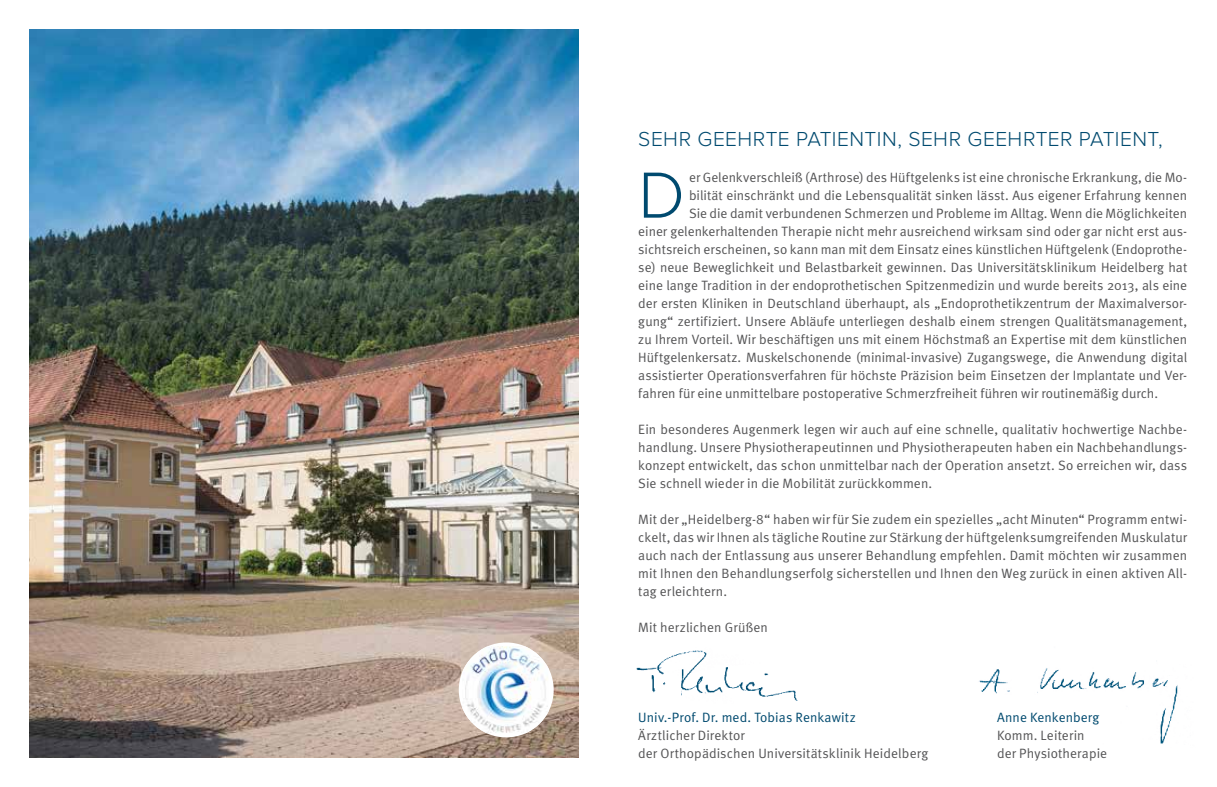
<style>
.page{position:relative;width:1217px;height:787px;background:#fff}
.page>*{position:absolute;margin:0;border:0;box-sizing:border-box;transform-origin:0 0}
.t1{font:300 67.5px "Proxima Nova";color:#004a6f}
.t2{font:300 21px "Proxima Nova";letter-spacing:.02em;color:#004a6f}
.t3{font:13.5px/18px "Meta Normal";letter-spacing:.005em;color:#545455;text-align:justify}
.t4{font:13.5px "Meta Normal";letter-spacing:.01em;color:#004a6f}
</style>
<div class="page">
<img style="left:979px;top:668px;width:199px;height:76px">
<img style="left:30px;top:30px;width:548px;height:728px">
<div style="left:458px;top:642px;width:95px;height:95px;background:#fff;border-radius:50%"></div>
<img style="left:462px;top:646px;width:86px;height:87px">
<img style="left:636px;top:650px;width:162px;height:51px">
<h2 class="t2" style="left:638px;top:129px;width:526px">SEHR GEEHRTE PATIENTIN, SEHR GEEHRTER PATIENT,</h2>
<h1 class="t1" style="left:638px;top:164px;width:48px">D</h1>
<p class="t3" style="left:689px;top:168px;width:499px">er Gelenkverschleiß (Arthrose) des Hüftgelenks ist eine chronische Erkrankung, die Mo-</p>
<p class="t3" style="left:689px;top:186px;width:499px">bilität einschränkt und die Lebensqualität sinken lässt. Aus eigener Erfahrung kennen</p>
<p class="t3" style="left:689px;top:204px;width:499px">Sie die damit verbundenen Schmerzen und Probleme im Alltag. Wenn die Möglichkeiten</p>
<p class="t3" style="left:638px;top:222px;width:550px">einer gelenkerhaltenden Therapie nicht mehr ausreichend wirksam sind oder gar nicht erst aus-</p>
<p class="t3" style="left:638px;top:240px;width:550px">sichtsreich erscheinen, so kann man mit dem Einsatz eines künstlichen Hüftgelenk (Endoprothe-</p>
<p class="t3" style="left:638px;top:258px;width:550px">se) neue Beweglichkeit und Belastbarkeit gewinnen. Das Universitätsklinikum Heidelberg hat</p>
<p class="t3" style="left:638px;top:276px;width:550px">eine lange Tradition in der endoprothetischen Spitzenmedizin und wurde bereits 2013, als eine</p>
<p class="t3" style="left:638px;top:294px;width:550px">der ersten Kliniken in Deutschland überhaupt, als „Endoprothetikzentrum der Maximalversor-</p>
<p class="t3" style="left:638px;top:312px;width:550px">gung“ zertifiziert. Unsere Abläufe unterliegen deshalb einem strengen Qualitätsmanagement,</p>
<p class="t3" style="left:638px;top:330px;width:550px">zu Ihrem Vorteil. Wir beschäftigen uns mit einem Höchstmaß an Expertise mit dem künstlichen</p>
<p class="t3" style="left:638px;top:348px;width:550px">Hüftgelenkersatz. Muskelschonende (minimal-invasive) Zugangswege, die Anwendung digital</p>
<p class="t3" style="left:638px;top:366px;width:550px">assistierter Operationsverfahren für höchste Präzision beim Einsetzen der Implantate und Ver-</p>
<p class="t3" style="left:638px;top:384px;width:521px">fahren für eine unmittelbare postoperative Schmerzfreiheit führen wir routinemäßig durch.</p>
<p class="t3" style="left:638px;top:420px;width:550px">Ein besonderes Augenmerk legen wir auch auf eine schnelle, qualitativ hochwertige Nachbe&shy;handlung. Unsere Physiotherapeutinnen und Physiotherapeuten haben ein Nachbehandlungs&shy;konzept entwickelt, das schon unmittelbar nach der Operation ansetzt. So erreichen wir, dass Sie schnell wieder in die Mobilität zurückkommen.</p>
<p class="t3" style="left:638px;top:510px;width:550px">Mit der „Heidelberg-8“ haben wir für Sie zudem ein spezielles „acht Minuten“ Programm entwi&shy;ckelt, das wir Ihnen als tägliche Routine zur Stärkung der hüftgelenksumgreifenden Muskulatur auch nach der Entlassung aus unserer Behandlung empfehlen. Damit möchten wir zusammen mit Ihnen den Behandlungserfolg sicherstellen und Ihnen den Weg zurück in einen aktiven All&shy;tag erleichtern.</p>
<p class="t3" style="left:638px;top:618px;width:131px">Mit herzlichen Grüßen</p>
<p class="t4" style="left:638px;top:709px;width:219px">Univ.-Prof. Dr. med. Tobias Renkawitz</p>
<p class="t4" style="left:996px;top:709px;width:104px">Anne Kenkenberg</p>
<p class="t3" style="left:638px;top:726px;width:108px">Ärztlicher Direktor</p>
<p class="t3" style="left:996px;top:726px;width:89px">Komm. Leiterin</p>
<p class="t3" style="left:638px;top:744px;width:291px">der Orthopädischen Universitätsklinik Heidelberg</p>
<p class="t3" style="left:996px;top:744px;width:112px">der Physiotherapie</p>
</div>
